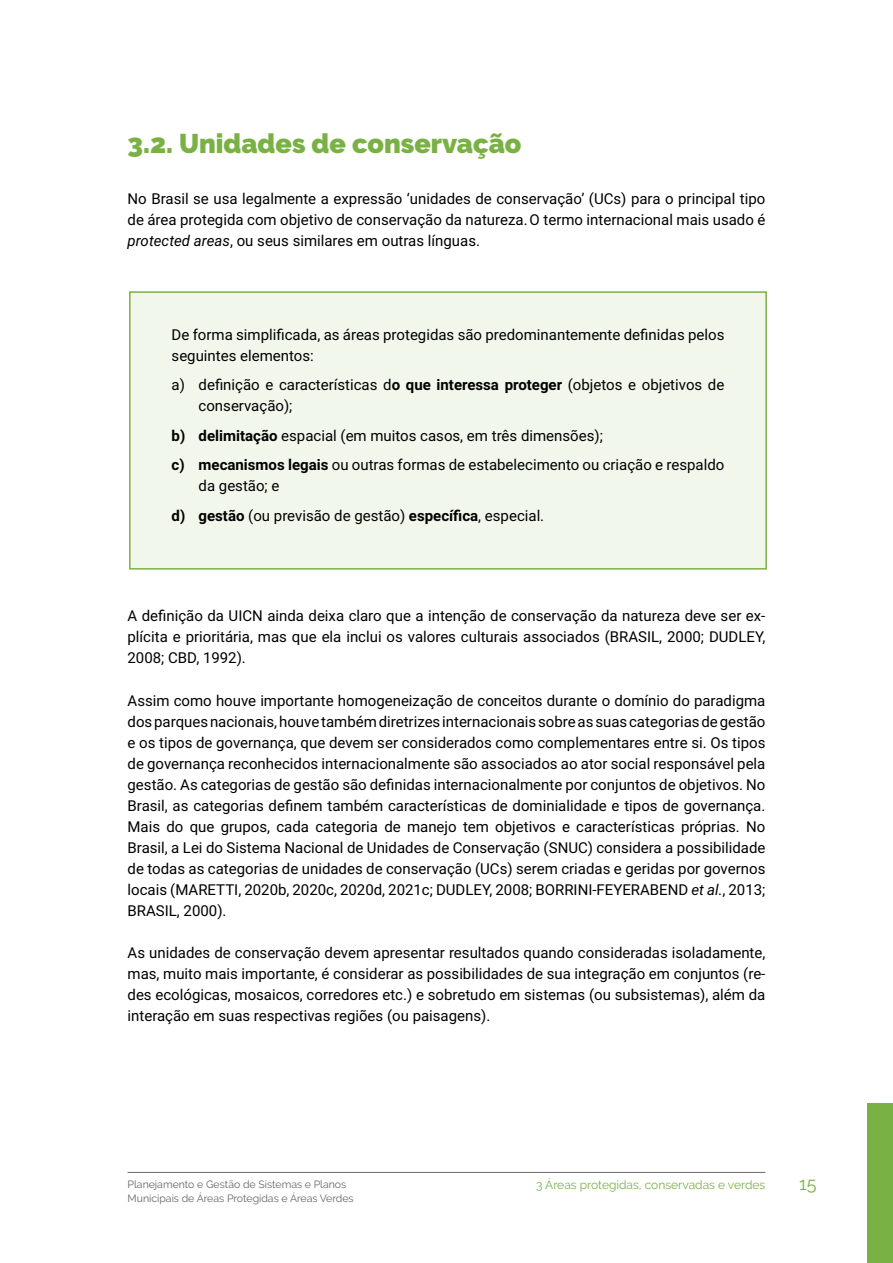
<style>
.page{position:relative;width:893px;height:1263px;background:#fff}
.page>*{position:absolute;margin:0;border:0;box-sizing:border-box;transform-origin:0 0}
.t1{font:900 27px "Raleway";color:#7ab144}
.t2{font:18px "Raleway";color:#7ab144}
.t3{font:15px/21px "Roboto";color:#000;text-align:justify}
.t4{font:12px "Raleway";color:#7ab144}
.t5{font:10.5px/14.2px "Raleway";color:#666}
.s1{font-style:italic}
.s2{font-weight:700}
</style>
<div class="page">
<div style="left:867px;top:1103px;width:26px;height:160px;background:#7ab144"></div>
<hr style="left:128px;top:1172px;width:637px;height:1px;background:#666">
<div style="left:129px;top:291px;width:638px;height:279px;background:#f2f7ec;border:2px solid #7ab144"></div>
<h1 class="t1" style="left:128px;top:128px;width:395px">3.2. Unidades de conservação</h1>
<p class="t3" style="left:128px;top:187px;width:639px">No Brasil se usa legalmente a expressão ‘unidades de conservação’ (UCs) para o principal tipo de área protegida com objetivo de conservação da natureza.O termo internacional mais usado é <span class="s1">protected areas</span>, ou seus similares em outras línguas.</p>
<p class="t3" style="left:172px;top:323px;width:554px">De forma simplificada, as áreas protegidas são predominantemente definidas pelos seguintes elementos:</p>
<p class="t3" style="left:199px;top:374px;width:527px;text-indent:-27px">a) definição e características d<span class="s2">o que interessa proteger</span> (objetos e objetivos de conservação);</p>
<p class="t3" style="left:172px;top:420px;width:554px;line-height:29.5px"><span class="s2">b) delimitação</span> espacial (em muitos casos, em três dimensões);<br><span class="s2">c) mecanismos legais</span> ou outras formas de estabelecimento ou criação e respaldo</p>
<p class="t3" style="left:172px;top:470px;width:374px;line-height:29.5px;text-indent:27px">da gestão; e<br><span class="s2">d) gestão</span> (ou previsão de gestão) <span class="s2">específica</span>, especial.</p>
<p class="t3" style="left:128px;top:605px;width:639px">A definição da UICN ainda deixa claro que a intenção de conservação da natureza deve ser ex&shy;plícita e prioritária, mas que ela inclui os valores culturais associados (BRASIL, 2000; DUDLEY, 2008; CBD, 1992).</p>
<p class="t3" style="left:128px;top:689px;width:639px">Assim como houve importante homogeneização de conceitos durante o domínio do paradigma dos parques nacionais, houve também diretrizes internacionais sobre as suas categorias de gestão e os tipos de governança, que devem ser considerados como complementares entre si. Os tipos de governança reconhecidos internacionalmente são associados ao ator social responsável pela gestão. As categorias de gestão são definidas internacionalmente por conjuntos de objetivos. No Brasil, as categorias definem também características de dominialidade e tipos de governança.<br>Mais do que grupos, cada categoria de manejo tem objetivos e características próprias. No Brasil, a Lei do Sistema Nacional de Unidades de Conservação (SNUC) considera a possibilidade de todas as categorias de unidades de conservação (UCs) serem criadas e geridas por governos locais (MARETTI, 2020b, 2020c, 2020d, 2021c; DUDLEY, 2008; BORRINI-FEYERABEND <span class="s1">et al.</span>, 2013; BRASIL, 2000).</p>
<p class="t3" style="left:128px;top:941px;width:639px">As unidades de conservação devem apresentar resultados quando consideradas isoladamente, mas, muito mais importante, é considerar as possibilidades de sua integração em conjuntos (re&shy;des ecológicas, mosaicos, corredores etc.) e sobretudo em sistemas (ou subsistemas), além da interação em suas respectivas regiões (ou paisagens).</p>
<p class="t5" style="left:128px;top:1177px;width:228px">Planejamento e Gestão de Sistemas e Planos<br>Municipais de Áreas Protegidas e Áreas Verdes</p>
<p class="t4" style="left:536px;top:1178px;width:231px">3 Áreas protegidas, conservadas e verdes</p>
<p class="t2" style="left:799px;top:1173px;width:19px">15</p>
</div>
